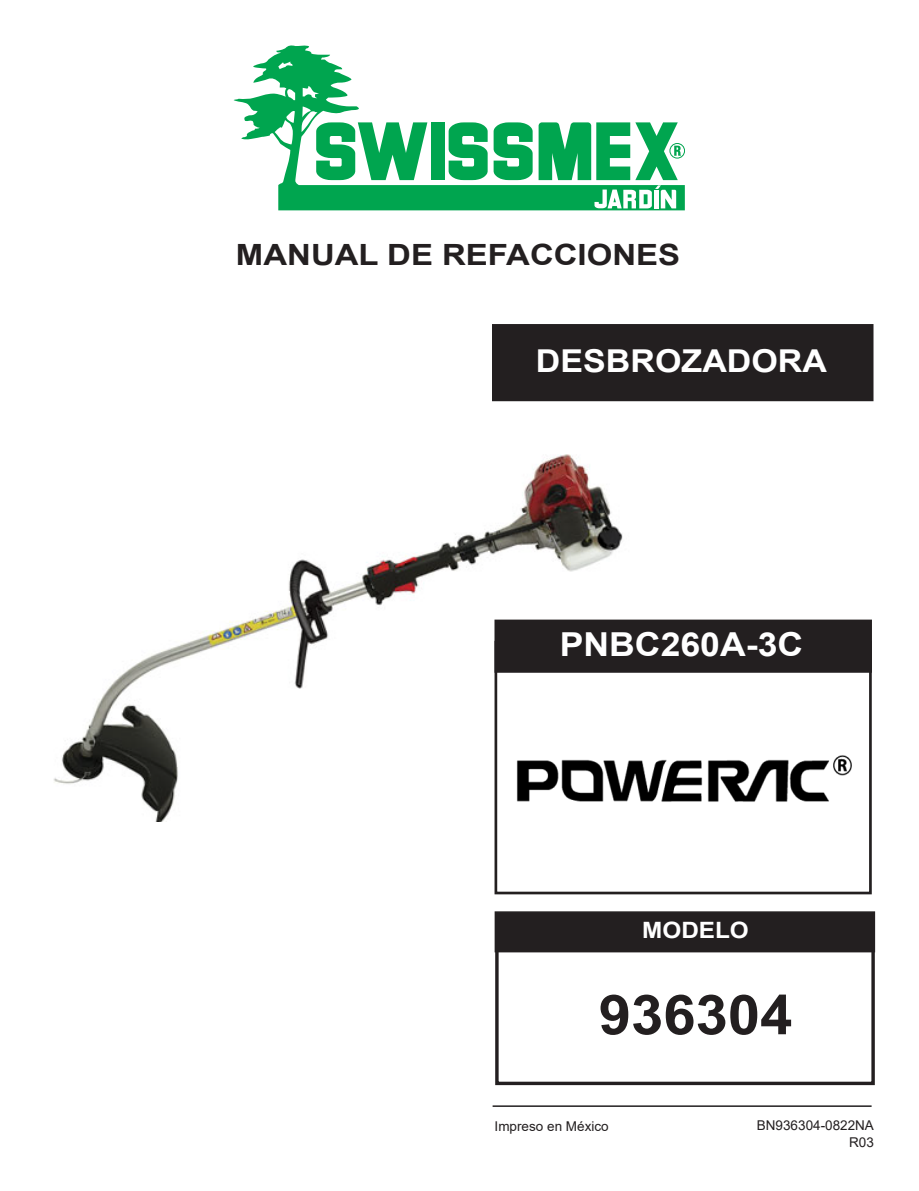
<style>
.page{position:relative;width:919px;height:1191px;background:#fff}
.page>*{position:absolute;margin:0;border:0;box-sizing:border-box;transform-origin:0 0}
.t1{font:700 55.2px "Arial";color:#231f20;scale:1.05 1}
.t2{font:700 33px "Arial";color:#fff;scale:1.08 1}
.t3{font:700 31.5px "Arial";color:#fff;scale:1.08 1}
.t4{font:700 29.25px "Arial";color:#231f20;scale:1.12 1}
.t5{font:700 22.5px "Arial";color:#fff;scale:1.08 1}
.t6{font:13.5px/16.8px "Arial";color:#231f20;text-align:right}
</style>
<div class="page">
<img style="left:53px;top:454px;width:570px;height:367px">
<svg style="left:234px;top:45px;width:450px;height:165px"></svg>
<svg style="left:538px;top:122px;width:143px;height:86px"></svg>
<div style="left:492px;top:324px;width:381px;height:77px;background:#231f20"></div>
<div style="left:494px;top:619px;width:377px;height:54px;background:#231f20;border:2px solid #231f20"></div>
<div style="left:494px;top:911px;width:381px;height:41px;background:#231f20;border:1px solid #231f20"></div>
<hr style="left:492px;top:1105px;width:379px;height:1px;background:#231f20">
<div style="left:494px;top:641px;width:377px;height:253px;border:3px solid #231f20"></div>
<div style="left:495px;top:921px;width:379px;height:164px;border:3px solid #231f20"></div>
<img style="left:510px;top:750px;width:342px;height:56px">
<h3 class="t4" style="left:236px;top:234px;width:398px">MANUAL DE REFACCIONES</h3>
<h3 class="t3" style="left:536px;top:339px;width:271px">DESBROZADORA</h3>
<h2 class="t2" style="left:559px;top:621px;width:227px">PNBC260A-3C</h2>
<h3 class="t5" style="left:642px;top:914px;width:100px">MODELO</h3>
<h1 class="t1" style="left:598px;top:976px;width:186px">936304</h1>
<p class="t6" style="left:494px;top:1117px;width:116px">Impreso en México</p>
<p class="t6" style="left:756px;top:1117px;width:119px">BN936304-0822NA<br>R03</p>
</div>
